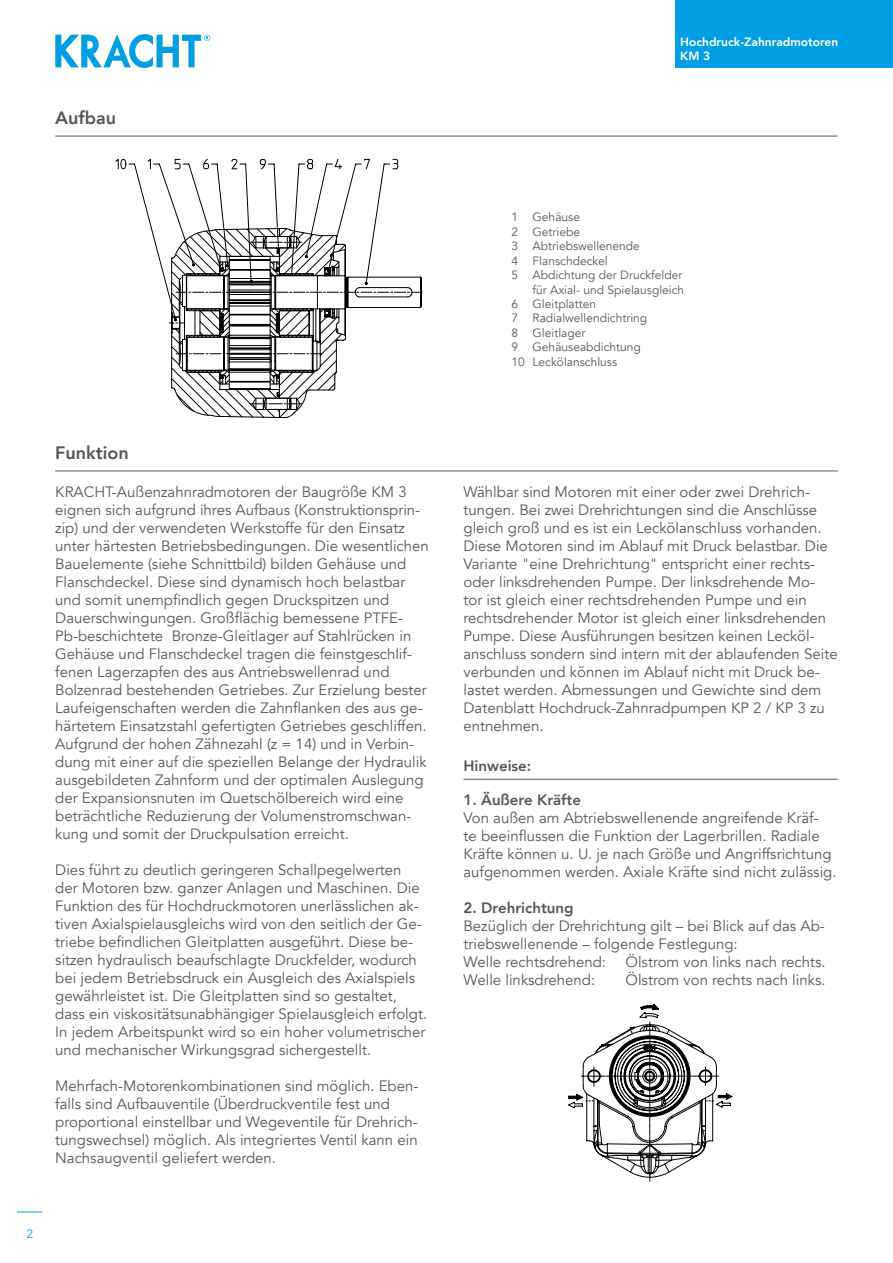
<style>
.page{position:relative;width:893px;height:1263px;background:#fff}
.page>*{position:absolute;margin:0;border:0;box-sizing:border-box;transform-origin:0 0}
.t1{font:800 18px "Avenir";color:#575756}
.t2{font:15px/18px "Avenir";color:#575756}
.t3{font:800 15px "Avenir";color:#575756}
.t4{font:12px "Avenir";color:#575756}
.t5{font:800 12px/14.4px "Avenir";color:#fff}
.t6{font:12px "Avenir";color:#009fe3}
</style>
<div class="page">
<svg style="left:55px;top:34px;width:155px;height:34px"></svg>
<svg style="left:17px;top:1211px;width:26px;height:1px"></svg>
<div style="left:676px;top:0;width:217px;height:68px;background:#009fe3"></div>
<hr style="left:55px;top:136px;width:783px;height:1px;background:#575756">
<hr style="left:55px;top:471px;width:783px;height:1px;background:#575756">
<hr style="left:463px;top:779px;width:375px;height:1px;background:#575756">
<svg style="left:129px;top:159px;width:293px;height:259px"></svg>
<svg style="left:568px;top:1004px;width:165px;height:178px"></svg>
<p class="t1" style="left:55px;top:104px;width:63px">Aufbau</p>
<p class="t1" style="left:55px;top:439px;width:75px">Funktion</p>
<p class="t2" style="left:55px;top:483px;width:375px">KRACHT-Außenzahnradmotoren der Baugröße KM 3 eignen sich aufgrund ihres Aufbaus (Konstruktionsprin&shy;zip) und der verwendeten Werkstoffe für den Einsatz unter härtesten Betriebsbedingungen. Die wesentlichen Bauelemente (siehe Schnittbild) bilden Gehäuse und Flanschdeckel. Diese sind dynamisch hoch belastbar und somit unempfindlich gegen Druckspitzen und Dauerschwingungen. Großflächig bemessene PTFE-Pb-beschichtete Bronze-Gleitlager auf Stahlrücken in Gehäuse und Flanschdeckel tragen die feinstgeschlif&shy;fenen Lagerzapfen des aus Antriebswellenrad und Bolzenrad bestehenden Getriebes. Zur Erzielung bester Laufeigenschaften werden die Zahnflanken des aus ge&shy;härtetem Einsatzstahl gefertigten Getriebes geschliffen.<br>Aufgrund der hohen Zähnezahl (z = 14) und in Verbin&shy;dung mit einer auf die speziellen Belange der Hydraulik ausgebildeten Zahnform und der optimalen Auslegung der Expansionsnuten im Quetschölbereich wird eine beträchtliche Reduzierung der Volumenstromschwan&shy;kung und somit der Druckpulsation erreicht.</p>
<p class="t2" style="left:55px;top:861px;width:373px">Dies führt zu deutlich geringeren Schallpegelwerten der Motoren bzw. ganzer Anlagen und Maschinen. Die Funktion des für Hochdruckmotoren unerlässlichen ak&shy;tiven Axialspielausgleichs wird von den seitlich der Ge&shy;triebe befindlichen Gleitplatten ausgeführt. Diese be&shy;sitzen hydraulisch beaufschlagte Druckfelder, wodurch bei jedem Betriebsdruck ein Ausgleich des Axialspiels gewährleistet ist. Die Gleitplatten sind so gestaltet, dass ein viskositätsunabhängiger Spielausgleich erfolgt.<br>In jedem Arbeitspunkt wird so ein hoher volumetrischer und mechanischer Wirkungsgrad sichergestellt.</p>
<p class="t2" style="left:55px;top:1077px;width:365px">Mehrfach-Motorenkombinationen sind möglich. Eben&shy;falls sind Aufbauventile (Überdruckventile fest und proportional einstellbar und Wegeventile für Drehrich&shy;tungswechsel) möglich. Als integriertes Ventil kann ein Nachsaugventil geliefert werden.</p>
<p class="t6" style="left:26px;top:1227px;width:8px">2</p>
<p class="t5" style="left:680px;top:35px;width:160px">Hochdruck-Zahnradmotoren<br>KM 3</p>
<p class="t4" style="left:512px;top:210px;width:70px">1 Gehäuse</p>
<p class="t4" style="left:512px;top:225px;width:70px">2 Getriebe</p>
<p class="t4" style="left:512px;top:239px;width:130px">3 Abtriebswellenende</p>
<p class="t4" style="left:512px;top:253px;width:98px">4 Flanschdeckel</p>
<p class="t4" style="left:512px;top:268px;width:172px">5 Abdichtung der Druckfelder</p>
<p class="t4" style="left:533px;top:282px;width:153px">für Axial- und Spielausgleich</p>
<p class="t4" style="left:512px;top:297px;width:86px">6 Gleitplatten</p>
<p class="t4" style="left:512px;top:311px;width:137px">7 Radialwellendichtring</p>
<p class="t4" style="left:512px;top:325px;width:75px">8 Gleitlager</p>
<p class="t4" style="left:512px;top:340px;width:131px">9 Gehäuseabdichtung</p>
<p class="t4" style="left:512px;top:354px;width:107px">10 Leckölanschluss</p>
<p class="t2" style="left:463px;top:483px;width:376px">Wählbar sind Motoren mit einer oder zwei Drehrich&shy;tungen. Bei zwei Drehrichtungen sind die Anschlüsse gleich groß und es ist ein Leckölanschluss vorhanden.<br>Diese Motoren sind im Ablauf mit Druck belastbar. Die Variante "eine Drehrichtung" entspricht einer rechts&shy;oder linksdrehenden Pumpe. Der linksdrehende Mo-<br>tor ist gleich einer rechtsdrehenden Pumpe und ein rechtsdrehender Motor ist gleich einer linksdrehenden Pumpe. Diese Ausführungen besitzen keinen Lecköl&shy;anschluss sondern sind intern mit der ablaufenden Seite verbunden und können im Ablauf nicht mit Druck be&shy;lastet werden. Abmessungen und Gewichte sind dem Datenblatt Hochdruck-Zahnradpumpen KP 2 / KP 3 zu entnehmen.</p>
<p class="t3" style="left:463px;top:754px;width:69px">Hinweise:</p>
<p class="t3" style="left:463px;top:788px;width:119px">1. Äußere Kräfte</p>
<p class="t2" style="left:463px;top:809px;width:375px">Von außen am Abtriebswellenende angreifende Kräf-<br>te beeinflussen die Funktion der Lagerbrillen. Radiale Kräfte können u. U. je nach Größe und Angriffsrichtung aufgenommen werden. Axiale Kräfte sind nicht zulässig.</p>
<p class="t3" style="left:463px;top:896px;width:112px">2. Drehrichtung</p>
<p class="t2" style="left:463px;top:917px;width:363px">Bezüglich der Drehrichtung gilt – bei Blick auf das Ab&shy;triebswellenende – folgende Festlegung:<br>Welle rechtsdrehend:</p>
<p class="t2" style="left:625px;top:953px;width:202px">Ölstrom von links nach rechts.</p>
<p class="t2" style="left:463px;top:971px;width:133px">Welle linksdrehend:</p>
<p class="t2" style="left:625px;top:971px;width:202px">Ölstrom von rechts nach links.</p>
</div>
